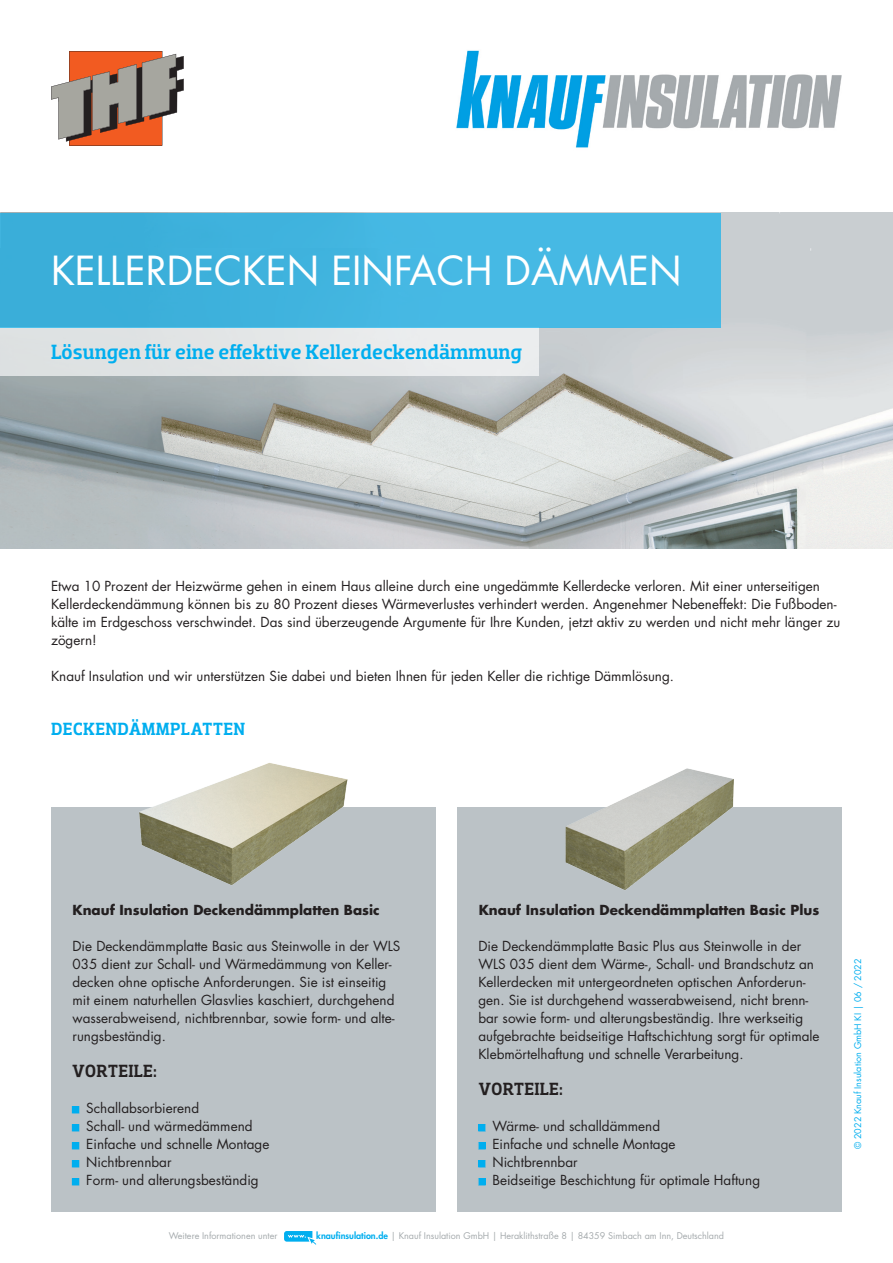
<style>
.page{position:relative;width:893px;height:1263px;background:#fff}
.page>*{position:absolute;margin:0;border:0;box-sizing:border-box;transform-origin:0 0}
.t1{font:39px "Futura Std";color:#fff}
.t2{font:500 21px "Dobra Slab";color:#00aeef}
.t3{font:500 18px "Dobra Slab";letter-spacing:.01em;color:#231f20}
.t4{font:500 18px "Dobra Slab";letter-spacing:.01em;color:#00aeef}
.t5{font:13.5px/18px "Futura Std";color:#231f20}
.t6{font:700 13.5px "Futura Std";color:#231f20}
.t7{font:9px "Futura Std";color:#a5aaad}
.t8{font:9px "Futura Std";color:#00aeef}
.s1{font-family:"Double Digits Square";font-size:12px;color:#00aeef}
.s2{font-weight:800;color:#00aeef}
</style>
<div class="page">
<div style="left:457px;top:807px;width:385px;height:405px;background:#bbc2c6"></div>
<div style="left:51px;top:807px;width:385px;height:405px;background:#bbc2c6"></div>
<img style="left:0;top:249px;width:893px;height:300px">
<div style="left:0;top:327px;width:539px;height:49px;background:#e3e6e7"></div>
<img style="left:456px;top:50px;width:386px;height:98px">
<div style="left:0;top:213px;width:721px;height:115px;background:#43b6e0"></div>
<svg style="left:284px;top:1231px;width:32px;height:14px"></svg>
<svg style="left:73px;top:1106px;width:6px;height:6px"></svg>
<div style="left:72px;top:1124px;width:7px;height:7px;background:#00aeef"></div>
<div style="left:72px;top:1142px;width:7px;height:7px;background:#00aeef"></div>
<div style="left:72px;top:1160px;width:7px;height:7px;background:#00aeef"></div>
<svg style="left:73px;top:1178px;width:6px;height:6px"></svg>
<div style="left:479px;top:1124px;width:6px;height:7px;background:#00aeef"></div>
<div style="left:479px;top:1142px;width:7px;height:7px;background:#00aeef"></div>
<div style="left:478px;top:1160px;width:7px;height:7px;background:#00aeef"></div>
<div style="left:479px;top:1178px;width:6px;height:7px;background:#00aeef"></div>
<img style="left:139px;top:763px;width:209px;height:122px">
<img style="left:565px;top:768px;width:169px;height:122px">
<svg style="left:51px;top:51px;width:133px;height:95px"></svg>
<p class="t1" style="left:51px;top:246px;width:632px">KELLERDECKEN EINFACH DÄMMEN</p>
<p class="t2" style="left:51px;top:340px;width:472px">Lösungen für eine effektive Kellerdeckendämmung</p>
<p class="t5" style="left:51px;top:577px;width:770px">Etwa 10 Prozent der Heizwärme gehen in einem Haus alleine durch eine ungedämmte Kellerdecke verloren. Mit einer unterseitigen</p>
<p class="t5" style="left:51px;top:595px;width:791px">Kellerdeckendämmung können bis zu 80 Prozent dieses Wärmeverlustes verhindert werden. Angenehmer Nebeneffekt: Die Fußboden&shy;kälte im Erdgeschoss verschwindet. Das sind überzeugende Argumente für Ihre Kunden, jetzt aktiv zu werden und nicht mehr länger zu zögern!</p>
<p class="t5" style="left:51px;top:667px;width:624px">Knauf Insulation und wir unterstützen Sie dabei und bieten Ihnen für jeden Keller die richtige Dämmlösung.</p>
<p class="t4" style="left:51px;top:718px;width:196px">DECKENDÄMMPLATTEN</p>
<p class="t6" style="left:72px;top:901px;width:309px">Knauf Insulation Deckendämmplatten Basic</p>
<p class="t5" style="left:72px;top:937px;width:329px">Die Deckendämmplatte Basic aus Steinwolle in der WLS 035 dient zur Schall- und Wärmedämmung von Keller&shy;decken ohne optische Anforderungen. Sie ist einseitig mit einem naturhellen Glasvlies kaschiert, durchgehend wasserabweisend, nichtbrennbar, sowie form- und alte&shy;rungsbeständig.</p>
<p class="t3" style="left:73px;top:1060px;width:86px">VORTEILE:</p>
<p class="t5" style="left:72px;top:1099px;width:128px"><span class="s1">w</span> Schallabsorbierend</p>
<p class="t5" style="left:72px;top:1117px;width:182px"><span class="s1">w</span> Schall- und wärmedämmend</p>
<p class="t5" style="left:72px;top:1135px;width:199px"><span class="s1">w</span> Einfache und schnelle Montage</p>
<p class="t5" style="left:72px;top:1153px;width:101px"><span class="s1">w</span> Nichtbrennbar</p>
<p class="t5" style="left:72px;top:1171px;width:188px"><span class="s1">w</span> Form- und alterungsbeständig</p>
<p class="t6" style="left:479px;top:901px;width:342px">Knauf Insulation Deckendämmplatten Basic Plus</p>
<p class="t5" style="left:478px;top:937px;width:343px">Die Deckendämmplatte Basic Plus aus Steinwolle in der WLS 035 dient dem Wärme-, Schall- und Brandschutz an Kellerdecken mit untergeordneten optischen Anforderun&shy;gen. Sie ist durchgehend wasserabweisend, nicht brenn&shy;bar sowie form- und alterungsbeständig. Ihre werkseitig aufgebrachte beidseitige Haftschichtung sorgt für optimale Klebmörtelhaftung und schnelle Verarbeitung.</p>
<p class="t3" style="left:479px;top:1079px;width:86px">VORTEILE:</p>
<p class="t5" style="left:478px;top:1117px;width:183px"><span class="s1">w</span> Wärme- und schalldämmend</p>
<p class="t5" style="left:478px;top:1135px;width:199px"><span class="s1">w</span> Einfache und schnelle Montage</p>
<p class="t5" style="left:478px;top:1153px;width:101px"><span class="s1">w</span> Nichtbrennbar</p>
<p class="t5" style="left:478px;top:1171px;width:283px"><span class="s1">w</span> Beidseitige Beschichtung für optimale Haftung</p>
<p class="t7" style="left:169px;top:1230px;width:110px">Weitere Informationen unter</p>
<p class="t7" style="left:316px;top:1230px;width:409px"><span class="s2">knaufinsulation.de</span> | Knauf Insulation GmbH | Heraklithstraße 8 | 84359 Simbach am Inn, Deutschland</p>
<p class="t8" style="left:852px;top:1149px;width:192px;rotate:-90deg">© 2022 Knauf Insulation GmbH KI | 06 / 2022</p>
</div>
